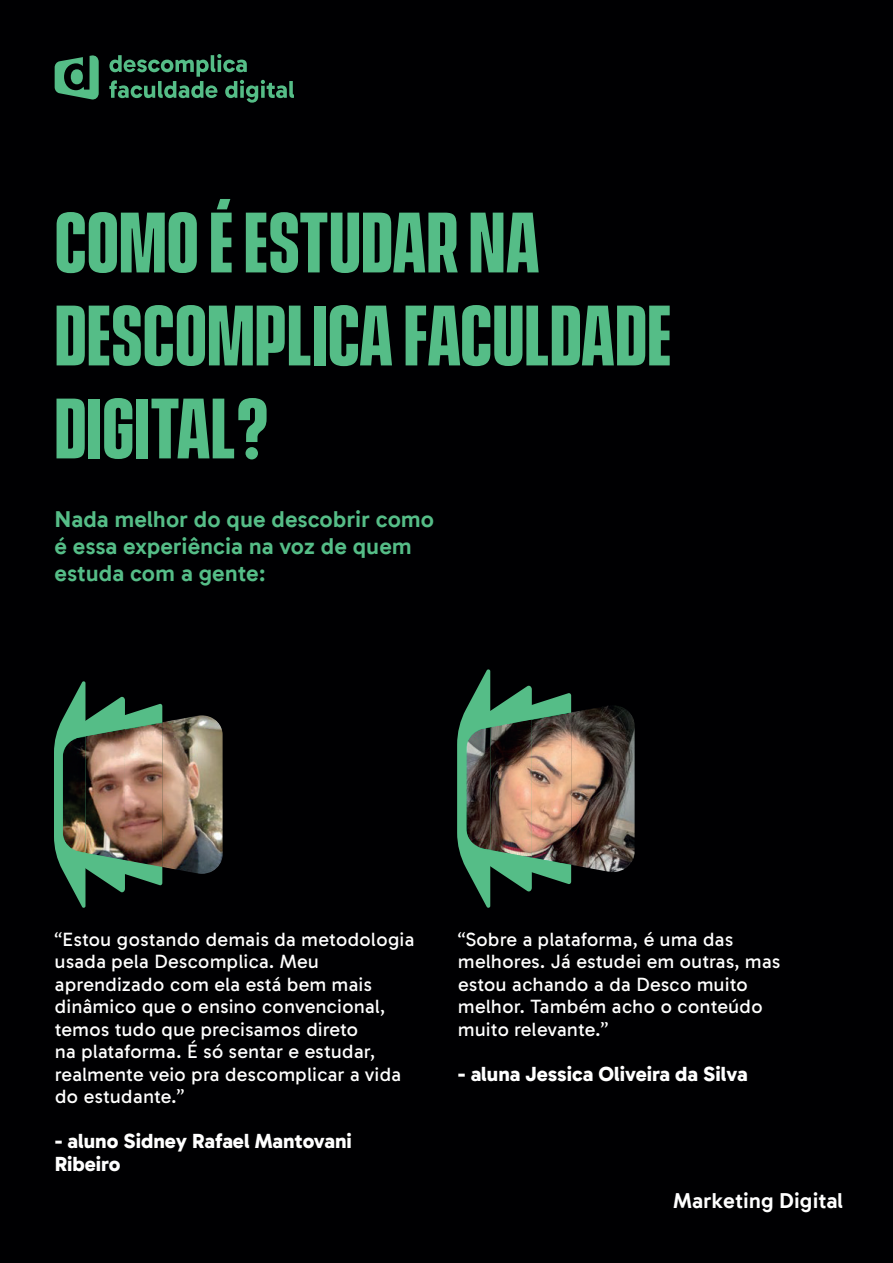
<style>
.page{position:relative;width:893px;height:1263px;background:#fff}
.page>*{position:absolute;margin:0;border:0;box-sizing:border-box;transform-origin:0 0}
.t1{font:700 78px/93px "Vanguard CF";color:#55bd87}
.t2{font:700 22.5px/27px "Aprova Sans";color:#55bd87}
.t3{font:700 21.15px "Aprova Sans";color:#fff}
.t4{font:19.5px/22.5px "Aprova Sans";color:#fff}
.t5{font:900 19.5px/22.5px "Aprova Sans";color:#fff}
</style>
<div class="page">
<div style="left:1px;top:0;width:892px;height:1263px;background:#000002"></div>
<svg style="left:55px;top:55px;width:44px;height:45px"></svg>
<svg style="left:109px;top:54px;width:185px;height:49px"></svg>
<svg style="left:54px;top:681px;width:108px;height:227px"></svg>
<img style="left:162px;top:715px;width:61px;height:159px">
<img style="left:125px;top:722px;width:37px;height:145px">
<img style="left:85px;top:729px;width:40px;height:131px">
<img style="left:63px;top:736px;width:22px;height:117px">
<svg style="left:457px;top:669px;width:114px;height:239px"></svg>
<img style="left:571px;top:705px;width:64px;height:167px">
<img style="left:532px;top:712px;width:39px;height:153px">
<img style="left:490px;top:719px;width:42px;height:139px">
<img style="left:466px;top:727px;width:24px;height:123px">
<h1 class="t1" style="left:55px;top:201px;width:618px">COMO É ESTUDAR NA<br>DESCOMPLICA FACULDADE<br>DIGITAL?</h1>
<p class="t2" style="left:55px;top:506px;width:381px">Nada melhor do que descobrir como é essa experiência na voz de quem estuda com a gente:</p>
<p class="t4" style="left:55px;top:928px;width:361px">“Estou gostando demais da metodologia usada pela Descomplica. Meu aprendizado com ela está bem mais dinâmico que o ensino convencional, temos tudo que precisamos direto<br>na plataforma. É só sentar e estudar, realmente veio pra descomplicar a vida do estudante.”</p>
<p class="t5" style="left:55px;top:1130px;width:299px">- aluno Sidney Rafael Mantovani<br>Ribeiro</p>
<p class="t4" style="left:458px;top:928px;width:324px">“Sobre a plataforma, é uma das melhores. Já estudei em outras, mas estou achando a da Desco muito melhor. Também acho o conteúdo muito relevante.”</p>
<p class="t5" style="left:458px;top:1062px;width:291px">- aluna Jessica Oliveira da Silva</p>
<p class="t3" style="left:673px;top:1187px;width:171px">Marketing Digital</p>
</div>
